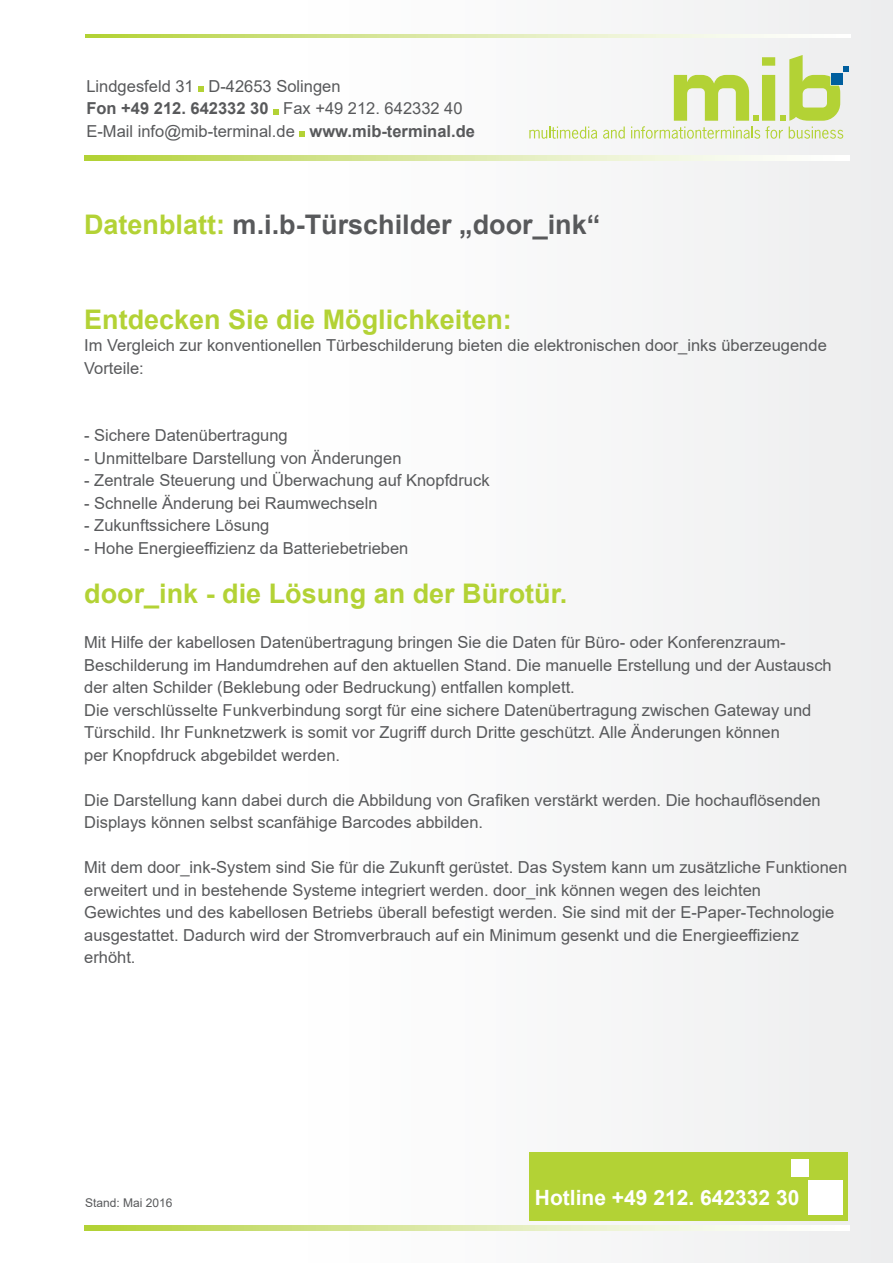
<style>
.page{position:relative;width:893px;height:1263px;background:#fff}
.page>*{position:absolute;margin:0;border:0;box-sizing:border-box;transform-origin:0 0}
.t1{font:700 27px "Arial";color:#b3d235}
.t2{font:700 27px "Arial";color:#58595b}
.t3{font:700 21px "Arial";color:#fff}
.t4{font:16.5px/22.5px "Arial";color:#58595b}
.t5{font:12px "Arial";color:#58595b}
.s1{font-weight:700}
.s2{color:#b3d235}
</style>
<div class="page">
<div style="left:259px;top:0;width:634px;height:1263px;background:#f7f7f8"></div>
<svg style="left:529px;top:127px;width:68px;height:12px"></svg>
<svg style="left:603px;top:127px;width:22px;height:12px"></svg>
<svg style="left:631px;top:55px;width:217px;height:84px"></svg>
<svg style="left:85px;top:156px;width:645px;height:4px;background:#d7e69b"></svg>
<svg style="left:198px;top:86px;width:6px;height:6px"></svg>
<svg style="left:273px;top:109px;width:6px;height:5px"></svg>
<svg style="left:299px;top:131px;width:6px;height:6px"></svg>
<svg style="left:86px;top:34px;width:645px;height:3px;background:#d7e69b"></svg>
<div style="left:529px;top:1152px;width:319px;height:68px;background:#b3d235"></div>
<div style="left:808px;top:1180px;width:35px;height:35px;background:#fff"></div>
<div style="left:791px;top:1159px;width:18px;height:18px;background:#fff"></div>
<svg style="left:85px;top:1226px;width:645px;height:4px;background:#d7e69b"></svg>
<p class="t4" style="left:86px;top:75px;width:390px">Lindgesfeld 31 D-42653 Solingen<br><span class="s1">Fon +49 212. 642332 30</span> Fax +49 212. 642332 40<br>E-Mail info@mib-terminal.de <span class="s1">www.mib-terminal.de</span></p>
<h1 class="t2" style="left:84px;top:205px;width:518px"><span class="s2">Datenblatt:</span> m.i.b-Türschilder „door_ink“</h1>
<h1 class="t1" style="left:84px;top:300px;width:429px">Entdecken Sie die Möglichkeiten:</h1>
<p class="t4" style="left:84px;top:334px;width:744px">Im Vergleich zur konventionellen Türbeschilderung bieten die elektronischen door_inks überzeugende<br>Vorteile:</p>
<p class="t4" style="left:84px;top:424px;width:205px">- Sichere Datenübertragung</p>
<p class="t4" style="left:84px;top:446px;width:319px">- Unmittelbare Darstellung von Änderungen</p>
<p class="t4" style="left:84px;top:469px;width:407px">- Zentrale Steuerung und Überwachung auf Knopfdruck</p>
<p class="t4" style="left:84px;top:491px;width:295px">- Schnelle Änderung bei Raumwechseln</p>
<p class="t4" style="left:84px;top:514px;width:187px">- Zukunftssichere Lösung</p>
<p class="t4" style="left:84px;top:536px;width:326px">- Hohe Energieeffizienz da Batteriebetrieben</p>
<h1 class="t1" style="left:84px;top:574px;width:485px">door_ink - die Lösung an der Bürotür.</h1>
<p class="t4" style="left:84px;top:631px;width:749px">Mit Hilfe der kabellosen Datenübertragung bringen Sie die Daten für Büro- oder Konferenzraum-Beschilderung im Handumdrehen auf den aktuellen Stand. Die manuelle Erstellung und der Austausch der alten Schilder (Beklebung oder Bedruckung) entfallen komplett.<br>Die verschlüsselte Funkverbindung sorgt für eine sichere Datenübertragung zwischen Gateway und Türschild. Ihr Funknetzwerk is somit vor Zugriff durch Dritte geschützt. Alle Änderungen können<br>per Knopfdruck abgebildet werden.</p>
<p class="t4" style="left:84px;top:788px;width:738px">Die Darstellung kann dabei durch die Abbildung von Grafiken verstärkt werden. Die hochauflösenden<br>Displays können selbst scanfähige Barcodes abbilden.</p>
<p class="t4" style="left:84px;top:856px;width:764px">Mit dem door_ink-System sind Sie für die Zukunft gerüstet. Das System kann um zusätzliche Funktionen erweitert und in bestehende Systeme integriert werden. door_ink können wegen des leichten<br>Gewichtes und des kabellosen Betriebs überall befestigt werden. Sie sind mit der E-Paper-Technologie ausgestattet. Dadurch wird der Stromverbrauch auf ein Minimum gesenkt und die Energieeffizienz erhöht.</p>
<p class="t5" style="left:85px;top:1194px;width:89px">Stand: Mai 2016</p>
<p class="t3" style="left:535px;top:1183px;width:266px">Hotline +49 212. 642332 30</p>
</div>
